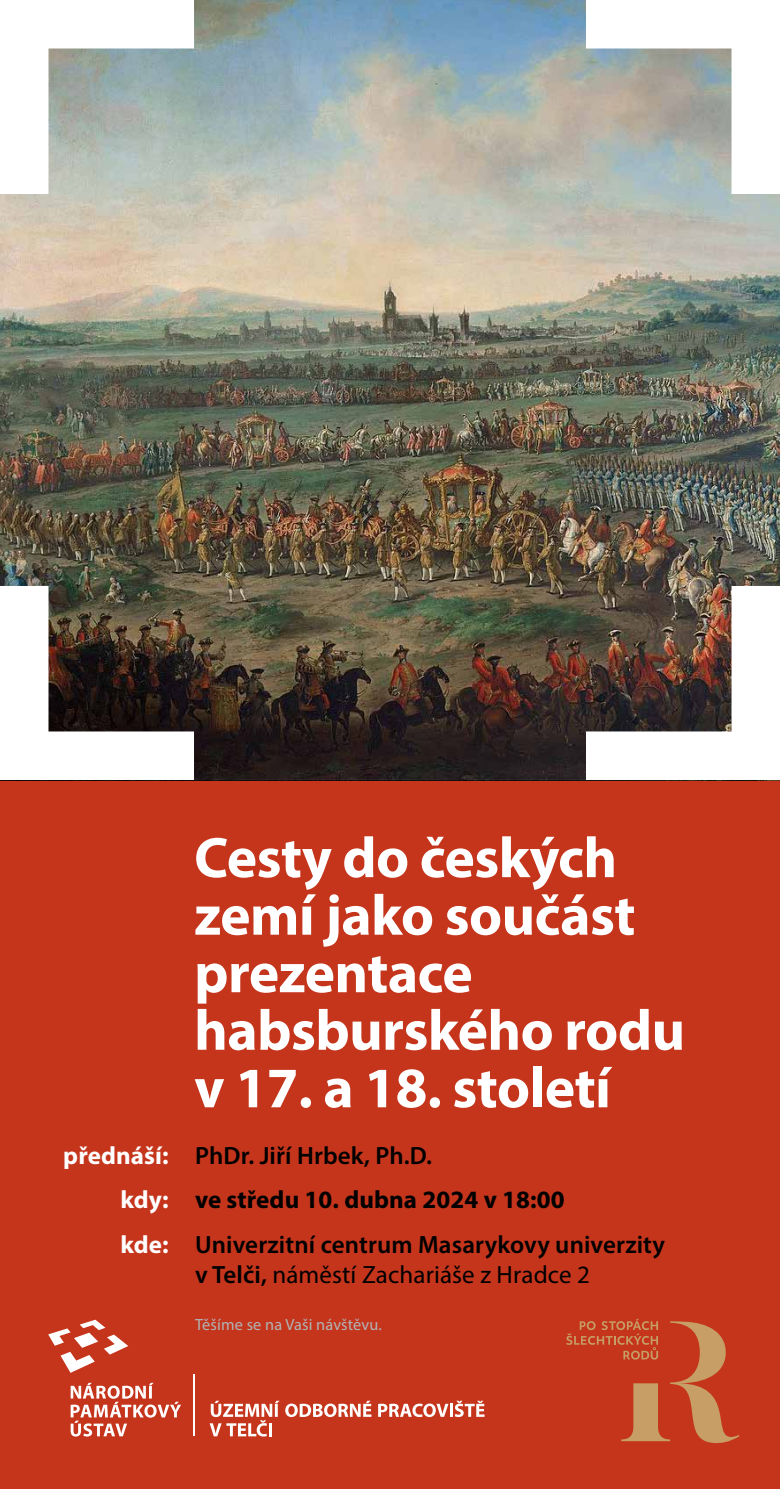
<style>
.page{position:relative;width:780px;height:1489px;background:#fff}
.page>*{position:absolute;margin:0;border:0;box-sizing:border-box;transform-origin:0 0}
.t1{font:700 57.5px/57.5px "Myriad Pro";letter-spacing:-.01em;color:#fff}
.t2{font:600 25px/30px "Myriad Pro";letter-spacing:.005em;color:#000}
.t3{font:700 25px "Myriad Pro";letter-spacing:.005em;color:#000}
.t4{font:700 25px/44.1px "Myriad Pro";letter-spacing:.005em;color:#fff;text-align:justify}
.t5{font:16.25px "Myriad Pro";letter-spacing:.01em;color:#b1b4b6}
.s1{font-weight:400}
</style>
<div class="page">
<div style="left:0;top:778px;width:780px;height:710px;background:#c5351c"></div>
<img style="left:0;top:0;width:780px;height:780px">
<img style="left:586px;top:586px;width:194px;height:194px">
<svg style="left:586px;top:0;width:194px;height:194px"></svg>
<svg style="left:0;top:0;width:194px;height:194px"></svg>
<svg style="left:0;top:586px;width:194px;height:194px"></svg>
<svg style="left:566px;top:1318px;width:173px;height:125px"></svg>
<svg style="left:71px;top:1382px;width:110px;height:54px"></svg>
<svg style="left:48px;top:1319px;width:80px;height:53px"></svg>
<hr style="left:194px;top:1374px;width:1px;height:62px;background:#fff">
<svg style="left:285px;top:1400px;width:86px;height:16px"></svg>
<svg style="left:378px;top:1400px;width:106px;height:16px"></svg>
<svg style="left:210px;top:1400px;width:69px;height:36px"></svg>
<p class="t4" style="left:120px;top:1132px;width:50px;text-indent:-57px">přednáší: kdy: kde:</p>
<h1 class="t1" style="left:194px;top:827px;width:492px">Cesty do českých zemí jako součást prezentace habsburského rodu v 17. a 18. století</h1>
<p class="t2" style="left:195px;top:1140px;width:238px">PhDr. Jiří Hrbek, Ph.D.</p>
<p class="t3" style="left:195px;top:1183px;width:371px">ve středu 10. dubna 2024 v 18:00</p>
<p class="t2" style="left:195px;top:1228px;width:471px">Univerzitní centrum Masarykovy univerzity v Telči, <span class="s1">náměstí Zachariáše z Hradce 2</span></p>
<p class="t5" style="left:195px;top:1314px;width:188px">Těšíme se na Vaši návštěvu.</p>
</div>
